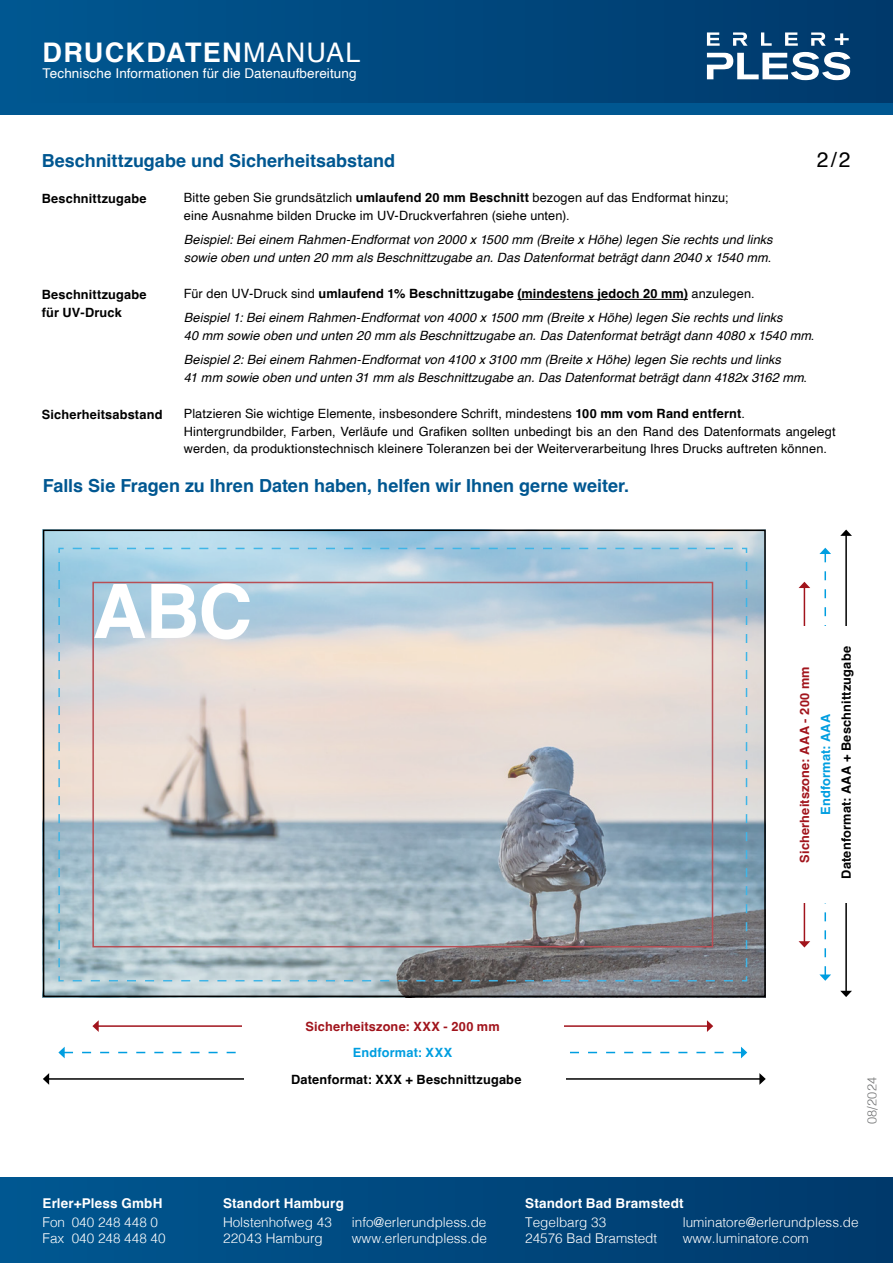
<style>
.page{position:relative;width:893px;height:1263px;background:#fff}
.page>*{position:absolute;margin:0;border:0;box-sizing:border-box;transform-origin:0 0}
.t1{font:700 75px "Helvetica";color:#fff}
.t2{font:700 27px "Helvetica";letter-spacing:.045em;color:#fff}
.t3{font:21px "Helvetica";color:#000}
.t4{font:700 18px "Helvetica";color:#005791}
.t5{font:300 13.5px/16.2px "Helvetica";color:#fff}
.t6{font:700 13.5px "Helvetica";letter-spacing:.01em;color:#fff}
.t7{font:13.5px "Helvetica";letter-spacing:.005em;color:#fff}
.t8{font:italic 12.75px/24px "Helvetica";letter-spacing:.01em;color:#000}
.t9{font:12.75px/17.2px "Helvetica";letter-spacing:.01em;color:#000}
.t10{font:700 12.75px/18px "Helvetica";letter-spacing:.015em;color:#000}
.t11{font:700 12.75px "Helvetica";letter-spacing:.015em;color:#a1141c}
.t12{font:700 12.75px "Helvetica";letter-spacing:.015em;color:#009ee0}
.t13{font:300 12.75px "Helvetica";letter-spacing:.02em;color:#707172}
.s1{font-weight:400}
.s2{font-weight:700}
.s3{font-style:normal}
.s4{font-weight:700;font-style:normal}
</style>
<div class="page">
<div style="left:0;top:0;width:893px;height:110px;background:linear-gradient(to right,#005791,#00396b)"></div>
<div style="left:0;top:1178px;width:893px;height:85px;background:linear-gradient(to right,#005791,#00396b)"></div>
<hr style="left:98px;top:1025px;width:610px;height:2px;background:#a1141c">
<svg style="left:92px;top:1020px;width:7px;height:12px"></svg>
<svg style="left:707px;top:1020px;width:6px;height:12px"></svg>
<div style="left:242px;top:1014px;width:321px;height:24px;background:#fff"></div>
<hr style="left:48px;top:1078px;width:712px;height:2px;background:#000">
<svg style="left:43px;top:1073px;width:6px;height:12px"></svg>
<svg style="left:759px;top:1073px;width:7px;height:12px"></svg>
<div style="left:244px;top:1067px;width:321px;height:24px;background:#fff"></div>
<svg style="left:58px;top:1047px;width:689px;height:11px"></svg>
<div style="left:242px;top:1040px;width:321px;height:25px;background:#fff"></div>
<hr style="left:804px;top:587px;width:1px;height:355px;background:#a1141c">
<svg style="left:798px;top:941px;width:12px;height:6px"></svg>
<svg style="left:798px;top:582px;width:12px;height:6px"></svg>
<div style="left:792px;top:627px;width:25px;height:276px;background:#fff"></div>
<hr style="left:845px;top:535px;width:2px;height:456px;background:#000">
<svg style="left:840px;top:991px;width:12px;height:6px"></svg>
<svg style="left:840px;top:529px;width:12px;height:7px"></svg>
<div style="left:834px;top:626px;width:24px;height:276px;background:#fff"></div>
<svg style="left:819px;top:548px;width:12px;height:433px"></svg>
<div style="left:813px;top:626px;width:24px;height:276px;background:#fff"></div>
<svg style="left:707px;top:52px;width:143px;height:28px"></svg>
<svg style="left:707px;top:32px;width:13px;height:14px"></svg>
<svg style="left:761px;top:32px;width:11px;height:14px"></svg>
<svg style="left:785px;top:32px;width:13px;height:14px"></svg>
<svg style="left:733px;top:32px;width:15px;height:14px"></svg>
<svg style="left:811px;top:33px;width:15px;height:13px"></svg>
<svg style="left:835px;top:33px;width:14px;height:12px"></svg>
<hr style="left:517px;top:299px;width:171px;height:1px;background:#000">
<div style="left:0;top:104px;width:893px;height:11px;background:#005791"></div>
<svg style="left:46px;top:532px;width:717px;height:462px;background:#bac3c8"></svg>
<div style="left:43px;top:529px;width:723px;height:468px;border:2px solid #000"></div>
<h2 class="t2" style="left:43px;top:36px;width:319px">DRUCKDATEN<span class="s1">MANUAL</span></h2>
<p class="t7" style="left:43px;top:63px;width:316px">Technische Informationen für die Datenaufbereitung</p>
<h3 class="t3" style="left:817px;top:144px;width:35px">2/2</h3>
<h3 class="t4" style="left:42px;top:150px;width:355px">Beschnittzugabe und Sicherheitsabstand</h3>
<p class="t10" style="left:42px;top:190px;width:106px">Beschnittzugabe</p>
<p class="t9" style="left:184px;top:189px;width:546px;line-height:18px">Bitte geben Sie grundsätzlich <span class="s2">umlaufend 20 mm Beschnitt</span> bezogen auf das Endformat hinzu; eine Ausnahme bilden Drucke im UV-Druckverfahren (siehe unten).</p>
<p class="t8" style="left:184px;top:231px;width:590px;line-height:18px">Beispiel: Bei einem Rahmen-Endformat von 2000 x 1500 mm (Breite x Höhe) legen Sie rechts und links sowie oben und unten 20 mm als Beschnittzugabe an. Das Datenformat beträgt dann 2040 x 1540 mm<span class="s3">.</span></p>
<p class="t8" style="left:184px;top:282px;width:600px"><span class="s3">Für den UV-Druck sind</span> <span class="s4">umlaufend 1% Beschnittzugabe (mindestens jedoch 20 mm)</span> <span class="s3">anzulegen.<br></span>Beispiel 1: Bei einem Rahmen-Endformat von 4000 x 1500 mm (Breite x Höhe) legen Sie rechts und links</p>
<p class="t8" style="left:184px;top:324px;width:632px">40 mm sowie oben und unten 20 mm als Beschnittzugabe an. Das Datenformat beträgt dann 4080 x 1540 mm<span class="s3">.<br></span>Beispiel 2: Bei einem Rahmen-Endformat von 4100 x 3100 mm (Breite x Höhe) legen Sie rechts und links</p>
<p class="t8" style="left:184px;top:366px;width:625px">41 mm sowie oben und unten 31 mm als Beschnittzugabe an. Das Datenformat beträgt dann 4182x 3162 mm<span class="s3">.</span></p>
<p class="t9" style="left:184px;top:406px;width:653px">Platzieren Sie wichtige Elemente, insbesondere Schrift, mindestens <span class="s2">100 mm vom Rand entfernt</span>.<br>Hintergrundbilder, Farben, Verläufe und Grafiken sollten unbedingt bis an den Rand des Datenformats angelegt werden, da produktionstechnisch kleinere Toleranzen bei der Weiterverarbeitung Ihres Drucks auftreten können.</p>
<p class="t10" style="left:42px;top:286px;width:106px">Beschnittzugabe für UV-Druck</p>
<p class="t10" style="left:42px;top:406px;width:122px">Sicherheitsabstand</p>
<h3 class="t4" style="left:43px;top:475px;width:588px">Falls Sie Fragen zu Ihren Daten haben, helfen wir Ihnen gerne weiter.</h3>
<h1 class="t1" style="left:92px;top:566px;width:161px">ABC</h1>
<p class="t11" style="left:797px;top:863px;width:198px;rotate:-90deg">Sicherheitszone: AAA - 200 mm</p>
<p class="t12" style="left:818px;top:815px;width:103px;rotate:-90deg">Endformat: AAA</p>
<p class="t10" style="left:839px;top:878px;width:234px;rotate:-90deg">Datenformat: AAA + Beschnittzugabe</p>
<p class="t6" style="left:43px;top:1195px;width:121px">Erler+Pless GmbH</p>
<p class="t5" style="left:43px;top:1213px;width:125px">Fon 040 248 448 0<br>Fax 040 248 448 40</p>
<p class="t11" style="left:305px;top:1018px;width:196px">Sicherheitszone: XXX - 200 mm</p>
<p class="t12" style="left:353px;top:1045px;width:101px">Endformat: XXX</p>
<p class="t10" style="left:291px;top:1072px;width:232px">Datenformat: XXX + Beschnittzugabe</p>
<p class="t13" style="left:861px;top:1124px;width:49px;rotate:-90deg">08/2024</p>
<p class="t6" style="left:223px;top:1195px;width:122px">Standort Hamburg</p>
<p class="t5" style="left:223px;top:1213px;width:110px">Holstenhofweg 43<br>22043 Hamburg</p>
<p class="t5" style="left:352px;top:1213px;width:137px">info@erlerundpless.de www.erlerundpless.de</p>
<p class="t6" style="left:525px;top:1195px;width:160px">Standort Bad Bramstedt</p>
<p class="t5" style="left:525px;top:1213px;width:134px">Tegelbarg 33<br>24576 Bad Bramstedt</p>
<p class="t5" style="left:683px;top:1213px;width:177px">luminatore@erlerundpless.de www.luminatore.com</p>
</div>
